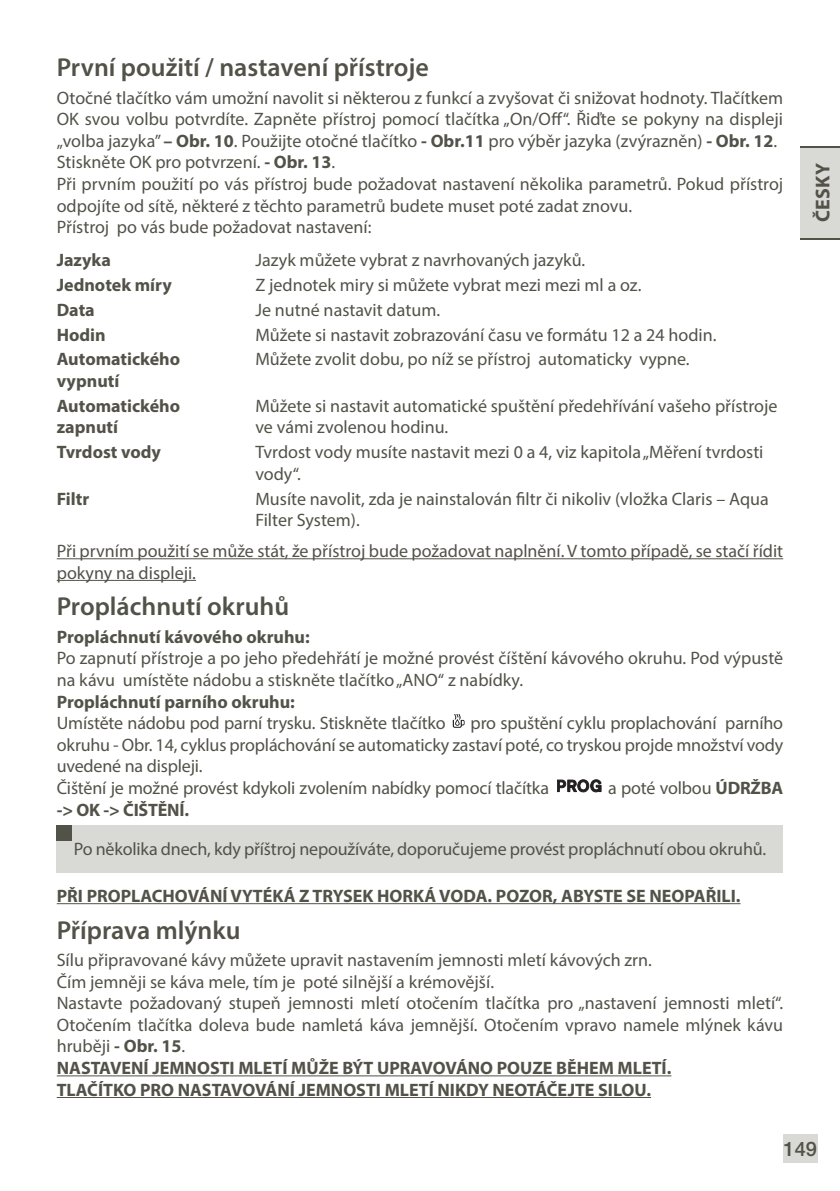
<style>
.page{position:relative;width:840px;height:1191px;background:#fff}
.page>*{position:absolute;margin:0;border:0;box-sizing:border-box;transform-origin:0 0}
.t1{font:600 26px "Myriad Pro";color:#535249}
.t2{font:700 20px "Myriad Pro";letter-spacing:.02em;color:#535249}
.t3{font:500 20px "Helvetica Neue LT Std";color:#535249}
.t4{font:18px/21.6px "Myriad Pro";color:#535249}
.t5{font:700 18px/21.6px "Myriad Pro";color:#535249}
.s1{font-weight:700}
</style>
<div class="page">
<div style="left:782px;top:1134px;width:34px;height:28px;background:#d9d9d5"></div>
<div style="left:799px;top:146px;width:40px;height:94px;background:#d9d9d5"></div>
<hr style="left:799px;top:238px;width:40px;height:2px;background:#535249">
<hr style="left:799px;top:146px;width:40px;height:1px;background:#535249">
<hr style="left:57px;top:558px;width:725px;height:1px;background:#535249">
<hr style="left:57px;top:580px;width:139px;height:1px;background:#535249">
<hr style="left:57px;top:903px;width:683px;height:1px;background:#535249">
<hr style="left:57px;top:1075px;width:614px;height:1px;background:#535249">
<hr style="left:57px;top:1097px;width:593px;height:1px;background:#535249">
<svg style="left:452px;top:714px;width:12px;height:14px"></svg>
<svg style="left:557px;top:779px;width:44px;height:13px"></svg>
<div style="left:57px;top:825px;width:725px;height:47px;background:#d9d9d5"></div>
<div style="left:57px;top:825px;width:15px;height:16px;background:#535249"></div>
<h1 class="t1" style="left:57px;top:51px;width:373px">První použití / nastavení přístroje</h1>
<p class="t4" style="left:57px;top:86px;width:727px">Otočné tlačítko vám umožní navolit si některou z funkcí a zvyšovat či snižovat hodnoty. Tlačítkem OK svou volbu potvrdíte. Zapněte přístroj pomocí tlačítka „On/Off“. Řiďte se pokyny na displeji „volba jazyka” <span class="s1">– Obr. 10</span>. Použijte otočné tlačítko <span class="s1">- Obr.11</span> pro výběr jazyka (zvýrazněn) <span class="s1">- Obr. 12</span>.<br>Stiskněte OK pro potvrzení. <span class="s1">- Obr. 13</span>.<br>Při prvním použití po vás přístroj bude požadovat nastavení několika parametrů. Pokud přístroj odpojíte od sítě, některé z těchto parametrů budete muset poté zadat znovu.<br>Přístroj po vás bude požadovat nastavení:</p>
<p class="t5" style="left:57px;top:248px;width:56px">Jazyka</p>
<p class="t4" style="left:255px;top:249px;width:331px">Jazyk můžete vybrat z navrhovaných jazyků.</p>
<p class="t5" style="left:57px;top:273px;width:116px">Jednotek míry</p>
<p class="t4" style="left:255px;top:274px;width:387px">Z jednotek miry si můžete vybrat mezi mezi ml a oz.</p>
<p class="t5" style="left:57px;top:298px;width:39px">Data</p>
<p class="t4" style="left:255px;top:298px;width:186px">Je nutné nastavit datum.</p>
<p class="t5" style="left:57px;top:323px;width:50px">Hodin</p>
<p class="t4" style="left:255px;top:323px;width:462px">Můžete si nastavit zobrazování času ve formátu 12 a 24 hodin.</p>
<p class="t5" style="left:57px;top:348px;width:125px">Automatického vypnutí</p>
<p class="t4" style="left:255px;top:348px;width:435px">Můžete zvolit dobu, po níž se přístroj automaticky vypne.</p>
<p class="t5" style="left:57px;top:394px;width:125px">Automatického zapnutí</p>
<p class="t4" style="left:255px;top:395px;width:523px">Můžete si nastavit automatické spuštění předehřívání vašeho přístroje ve vámi zvolenou hodinu.</p>
<p class="t5" style="left:57px;top:441px;width:106px">Tvrdost vody</p>
<p class="t4" style="left:255px;top:441px;width:509px">Tvrdost vody musíte nastavit mezi 0 a 4, viz kapitola „Měření tvrdosti vody“.</p>
<p class="t5" style="left:57px;top:487px;width:34px">Filtr</p>
<p class="t4" style="left:255px;top:487px;width:514px">Musíte navolit, zda je nainstalován filtr či nikoliv (vložka Claris – Aqua<br>Filter System).</p>
<p class="t4" style="left:57px;top:540px;width:727px">Při prvním použití se může stát, že přístroj bude požadovat naplnění. V tomto případě, se stačí řídit pokyny na displeji.</p>
<h1 class="t1" style="left:57px;top:590px;width:234px">Propláchnutí okruhů</h1>
<p class="t5" style="left:57px;top:625px;width:254px">Propláchnutí kávového okruhu:</p>
<p class="t4" style="left:57px;top:647px;width:727px">Po zapnutí přístroje a po jeho předehřátí je možné provést číštění kávového okruhu. Pod výpustě na kávu umístěte nádobu a stiskněte tlačítko „ANO“ z nabídky.</p>
<p class="t5" style="left:57px;top:690px;width:239px">Propláchnutí parního okruhu:</p>
<p class="t4" style="left:57px;top:712px;width:390px">Umístěte nádobu pod parní trysku. Stiskněte tlačítko</p>
<p class="t4" style="left:57px;top:712px;width:727px;text-indent:413px">pro spuštění cyklu proplachování parního okruhu - Obr. 14, cyklus propláchování se automaticky zastaví poté, co tryskou projde množství vody uvedené na displeji.<br>Čištění je možné provést kdykoli zvolením nabídky pomocí tlačítka</p>
<p class="t4" style="left:608px;top:777px;width:176px">a poté volbou <span class="s1">ÚDRŽBA</span></p>
<p class="t5" style="left:57px;top:798px;width:134px">-&gt; OK -&gt; ČIŠTĚNÍ.</p>
<p class="t4" style="left:74px;top:838px;width:693px">Po několika dnech, kdy příštroj nepoužíváte, doporučujeme provést propláchnutí obou okruhů.</p>
<p class="t5" style="left:57px;top:884px;width:685px">PŘI PROPLACHOVÁNÍ VYTÉKÁ Z TRYSEK HORKÁ VODA. POZOR, ABYSTE SE NEOPAŘILI.</p>
<h1 class="t1" style="left:57px;top:913px;width:185px">Příprava mlýnku</h1>
<p class="t4" style="left:57px;top:949px;width:727px">Sílu připravované kávy můžete upravit nastavením jemnosti mletí kávových zrn.<br>Čím jemněji se káva mele, tím je poté silnější a krémovější.<br>Nastavte požadovaný stupeň jemnosti mletí otočením tlačítka pro „nastavení jemnosti mletí“.<br>Otočením tlačítka doleva bude namletá káva jemnější. Otočením vpravo namele mlýnek kávu hruběji <span class="s1">- Obr. 15</span>.<br><span class="s1">NASTAVENÍ JEMNOSTI MLETÍ MŮŽE BÝT UPRAVOVÁNO POUZE BĚHEM MLETÍ.<br>TLAČÍTKO PRO NASTAVOVÁNÍ JEMNOSTI MLETÍ NIKDY NEOTÁČEJTE SILOU.</span></p>
<p class="t2" style="left:809px;top:222px;width:61px;rotate:-90deg">ČESKY</p>
<p class="t3" style="left:783px;top:1136px;width:35px">149</p>
</div>
